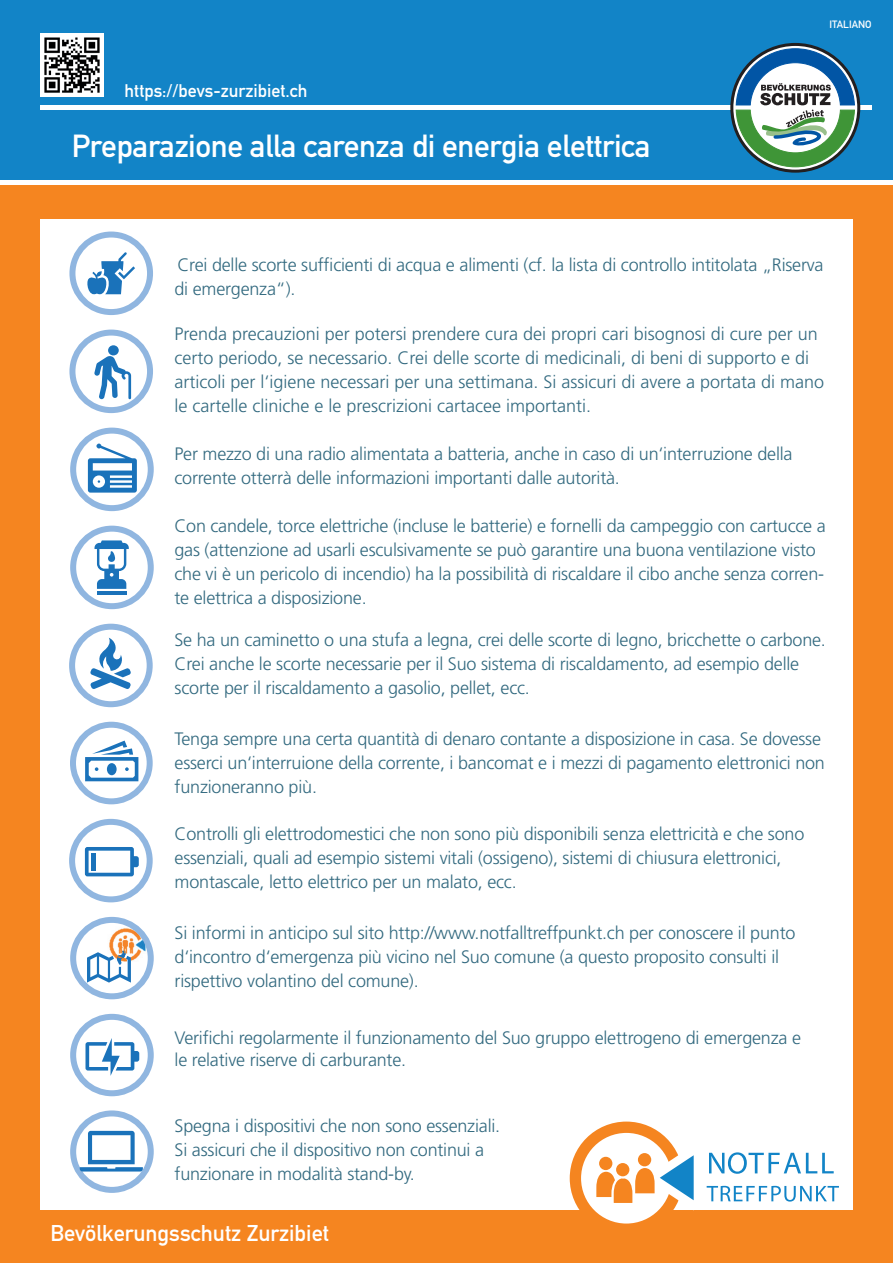
<style>
.page{position:relative;width:893px;height:1263px;background:#fff}
.page>*{position:absolute;margin:0;border:0;box-sizing:border-box;transform-origin:0 0}
.t1{font:31.5px "DIN Mittelschrift";letter-spacing:-.01em;color:#fff}
.t2{font:22.5px "DIN Mittelschrift";color:#fff}
.t3{font:300 18px/24px "Frutiger LT";letter-spacing:-.01em;color:#32697f}
.t4{font:18px "DIN Mittelschrift";color:#fff}
.t5{font:10.5px "DIN Mittelschrift";color:#fff}
</style>
<div class="page">
<div style="left:0;top:108px;width:893px;height:1155px;background:#f58520"></div>
<div style="left:40px;top:220px;width:813px;height:990px;background:#fff"></div>
<div style="left:0;top:0;width:893px;height:185px;background:#1284c7"></div>
<svg style="left:72px;top:235px;width:78px;height:77px"></svg>
<div style="left:69px;top:232px;width:84px;height:83px;border:6px solid #90b6e0;border-radius:50%"></div>
<svg style="left:86px;top:252px;width:49px;height:46px"></svg>
<svg style="left:72px;top:333px;width:78px;height:77px"></svg>
<div style="left:69px;top:330px;width:84px;height:83px;border:6px solid #90b6e0;border-radius:50%"></div>
<svg style="left:94px;top:356px;width:37px;height:43px"></svg>
<div style="left:108px;top:345px;width:11px;height:10px;background:#1a72ba;border-radius:50%"></div>
<svg style="left:73px;top:431px;width:78px;height:77px"></svg>
<div style="left:70px;top:428px;width:84px;height:83px;border:6px solid #90b6e0;border-radius:50%"></div>
<svg style="left:88px;top:444px;width:49px;height:49px"></svg>
<svg style="left:73px;top:529px;width:78px;height:77px"></svg>
<div style="left:70px;top:526px;width:84px;height:83px;border:6px solid #90b6e0;border-radius:50%"></div>
<hr style="left:97px;top:591px;width:29px;height:3px;background:#1a72ba">
<svg style="left:95px;top:540px;width:34px;height:49px"></svg>
<svg style="left:73px;top:725px;width:77px;height:76px"></svg>
<div style="left:70px;top:722px;width:83px;height:82px;border:6px solid #90b6e0;border-radius:50%"></div>
<svg style="left:85px;top:740px;width:53px;height:41px"></svg>
<svg style="left:72px;top:822px;width:78px;height:77px"></svg>
<div style="left:69px;top:819px;width:84px;height:83px;border:6px solid #90b6e0;border-radius:50%"></div>
<svg style="left:85px;top:847px;width:54px;height:29px"></svg>
<div style="left:91px;top:853px;width:5px;height:17px;background:#1a72ba"></div>
<svg style="left:72px;top:627px;width:78px;height:77px"></svg>
<div style="left:69px;top:624px;width:84px;height:83px;border:6px solid #90b6e0;border-radius:50%"></div>
<svg style="left:90px;top:638px;width:41px;height:51px"></svg>
<div style="left:570px;top:1121px;width:113px;height:114px;background:#f58520;border-radius:50%"></div>
<div style="left:581px;top:1133px;width:91px;height:90px;background:#fff;border-radius:50%"></div>
<svg style="left:596px;top:1145px;width:98px;height:65px"></svg>
<div style="left:616px;top:1163px;width:13px;height:13px;background:#f58520;border-radius:50%"></div>
<svg style="left:709px;top:1152px;width:125px;height:22px"></svg>
<svg style="left:707px;top:1186px;width:132px;height:15px"></svg>
<hr style="left:40px;top:106px;width:832px;height:4px;background:#fff">
<div style="left:0;top:180px;width:893px;height:5px;background:#fff"></div>
<img style="left:40px;top:34px;width:63px;height:63px">
<img style="left:109px;top:927px;width:38px;height:34px">
<div style="left:70px;top:917px;width:84px;height:82px;border:6px solid #90b6e0;border-radius:50%"></div>
<div style="left:70px;top:1014px;width:84px;height:82px;border:6px solid #90b6e0;border-radius:50%"></div>
<div style="left:70px;top:1110px;width:84px;height:83px;border:6px solid #90b6e0;border-radius:50%"></div>
<svg style="left:80px;top:1131px;width:63px;height:40px"></svg>
<svg style="left:85px;top:1038px;width:54px;height:38px"></svg>
<div style="left:730px;top:43px;width:130px;height:130px;border:3px solid #231f20;border-radius:50%"></div>
<svg style="left:736px;top:49px;width:119px;height:118px;background:#74a2a6"></svg>
<svg style="left:87px;top:946px;width:44px;height:36px"></svg>
<p class="t4" style="left:125px;top:80px;width:184px">https://bevs-zurzibiet.ch</p>
<h1 class="t1" style="left:72px;top:128px;width:580px">Preparazione alla carenza di energia elettrica</h1>
<p class="t5" style="left:830px;top:18px;width:44px">ITALIANO</p>
<p class="t3" style="left:174px;top:253px;width:651px">Crei delle scorte sufficienti di acqua e alimenti (cf. la lista di controllo intitolata „Riserva di emergenza“).</p>
<p class="t3" style="left:174px;top:322px;width:651px">Prenda precauzioni per potersi prendere cura dei propri cari bisognosi di cure per un certo periodo, se necessario. Crei delle scorte di medicinali, di beni di supporto e di articoli per l‘igiene necessari per una settimana. Si assicuri di avere a portata di mano le cartelle cliniche e le prescrizioni cartacee importanti.</p>
<p class="t3" style="left:174px;top:442px;width:620px">Per mezzo di una radio alimentata a batteria, anche in caso di un‘interruzione della corrente otterrà delle informazioni importanti dalle autorità.</p>
<p class="t3" style="left:174px;top:514px;width:653px">Con candele, torce elettriche (incluse le batterie) e fornelli da campeggio con cartucce a gas (attenzione ad usarli esculsivamente se può garantire una buona ventilazione visto che vi è un pericolo di incendio) ha la possibilità di riscaldare il cibo anche senza corren&shy;te elettrica a disposizione.</p>
<p class="t3" style="left:174px;top:628px;width:653px">Se ha un caminetto o una stufa a legna, crei delle scorte di legno, bricchette o carbone.<br>Crei anche le scorte necessarie per il Suo sistema di riscaldamento, ad esempio delle scorte per il riscaldamento a gasolio, pellet, ecc.</p>
<p class="t3" style="left:175px;top:727px;width:652px">Tenga sempre una certa quantità di denaro contante a disposizione in casa. Se dovesse esserci un‘interruione della corrente, i bancomat e i mezzi di pagamento elettronici non funzioneranno più.</p>
<p class="t3" style="left:175px;top:822px;width:631px">Controlli gli elettrodomestici che non sono più disponibili senza elettricità e che sono essenziali, quali ad esempio sistemi vitali (ossigeno), sistemi di chiusura elettronici, montascale, letto elettrico per un malato, ecc.</p>
<p class="t3" style="left:175px;top:921px;width:622px">Si informi in anticipo sul sito http://www.notfalltreffpunkt.ch per conoscere il punto d‘incontro d‘emergenza più vicino nel Suo comune (a questo proposito consulti il rispettivo volantino del comune).</p>
<p class="t3" style="left:175px;top:1026px;width:628px;line-height:22.5px">Verifichi regolarmente il funzionamento del Suo gruppo elettrogeno di emergenza e le relative riserve di carburante.</p>
<p class="t3" style="left:175px;top:1114px;width:327px">Spegna i dispositivi che non sono essenziali.<br>Si assicuri che il dispositivo non continui a funzionare in modalità stand-by.</p>
<p class="t2" style="left:50px;top:1220px;width:280px">Bevölkerungsschutz Zurzibiet</p>
</div>
